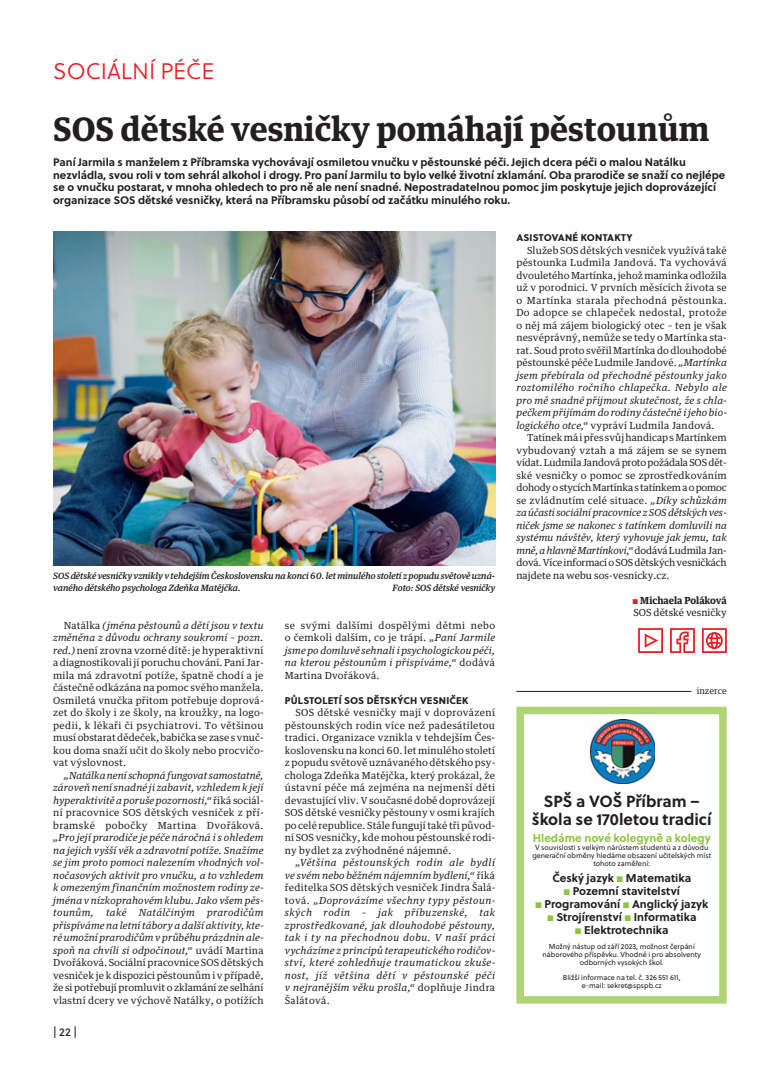
<style>
.page{position:relative;width:780px;height:1088px;background:#fff}
.page>*{position:absolute;margin:0;border:0;box-sizing:border-box;transform-origin:0 0}
.t1{font:700 32.5px "Guardian Text Egyp";color:#231f20}
.t2{font:22.5px "Soleil Lt";color:#ed1c24}
.t3{font:700 16.12px/18.5px "Soleil";color:#231f20;text-align:center}
.t4{font:700 11.25px/12.9px "Soleil";color:#231f20;text-align:center}
.t5{font:700 11.25px "Soleil";color:#8cc63f}
.t6{font:11.25px "Soleil Bk";color:#231f20}
.t7{font:700 11px/12.5px "Soleil";color:#231f20}
.t8{font:9.75px/12.5px "Guardian Text Egyp";letter-spacing:.01em;color:#231f20;text-align:justify}
.t9{font:italic 9.75px/12.5px "Guardian Text Egyp";letter-spacing:.02em;color:#231f20;text-align:justify}
.t10{font:9.75px "Soleil Xb";letter-spacing:.02em;color:#231f20}
.t11{font:italic 500 8.75px/12.5px "Guardian Text Egyp";color:#231f20}
.t12{font:8.75px "Guardian Text Egyp";color:#231f20}
.t13{font:7.25px/8px "Soleil";color:#231f20;text-align:center}
.s1{font-style:italic}
.s2{font-style:normal}
.s3{font-family:"Soleil Bk";font-size:9.62px;color:#ed1c24}
.s4{font-weight:700}
.s5{color:#8cc63f}
</style>
<div class="page">
<hr style="left:516px;top:691px;width:175px;height:1px;background:#231f20">
<div style="left:516px;top:707px;width:210px;height:296px;border:8px solid #aed476"></div>
<img style="left:590px;top:719px;width:64px;height:65px">
<img style="left:53px;top:232px;width:442px;height:334px">
<svg style="left:638px;top:628px;width:25px;height:25px"></svg>
<svg style="left:670px;top:628px;width:24px;height:25px"></svg>
<svg style="left:702px;top:628px;width:24px;height:25px"></svg>
<h2 class="t2" style="left:53px;top:58px;width:163px">SOCIÁLNÍ PÉČE</h2>
<h1 class="t1" style="left:53px;top:114px;width:658px">SOS dětské vesničky pomáhají pěstounům</h1>
<p class="t7" style="left:53px;top:157px;width:673px">Paní Jarmila s manželem z Příbramska vychovávají osmiletou vnučku v pěstounské péči. Jejich dcera péči o malou Natálku nezvládla, svou roli v tom sehrál alkohol i drogy. Pro paní Jarmilu to bylo velké životní zklamání. Oba prarodiče se snaží co nejlépe se o vnučku postarat, v mnoha ohledech to pro ně ale není snadné. Nepostradatelnou pomoc jim poskytuje jejich doprovázející organizace SOS dětské vesničky, která na Příbramsku působí od začátku minulého roku.</p>
<p class="t11" style="left:53px;top:570px;width:443px">SOS dětské vesničky vznikly v tehdejším Československu na konci 60. let minulého století z popudu světově uzná&shy;vaného dětského psychologa Zdeňka Matějčka.</p>
<p class="t11" style="left:392px;top:582px;width:104px">Foto: SOS dětské vesničky</p>
<p class="t8" style="left:53px;top:620px;width:212px;text-indent:11px">Natálka <span class="s1">(jména pěstounů a dětí jsou v textu změněna z důvodu ochrany soukromí – pozn. red.)</span> není zrovna vzorné dítě: je hyperaktivní a diagnostikovali jí poruchu chování. Paní Jar&shy;mila má zdravotní potíže, špatně chodí a je částečně odkázána na pomoc svého manžela.<br>Osmiletá vnučka přitom potřebuje doprová&shy;zet do školy i ze školy, na kroužky, na logo&shy;pedii, k lékaři či psychiatrovi. To většinou musí obstarat dědeček, babička se zase s vnuč&shy;kou doma snaží učit do školy nebo procvičo&shy;vat výslovnost.</p>
<p class="t9" style="left:53px;top:770px;width:212px;text-indent:11px">„Natálka není schopná fungovat samostatně, zároveň není snadné ji zabavit, vzhledem k její hyperaktivitě a poruše pozornosti,“ <span class="s2">říká sociál&shy;ní pracovnice SOS dětských vesniček z pří&shy;bramské pobočky Martina Dvořáková.</span></p>
<p class="t9" style="left:53px;top:832px;width:212px">„Pro její prarodiče je péče náročná i s ohledem na jejich vyšší věk a zdravotní potíže. Snažíme se jim proto pomoci nalezením vhodných vol&shy;nočasových aktivit pro vnučku, a to vzhledem k omezeným finančním možnostem rodiny ze - jména v nízkoprahovém klubu. Jako všem pěs&shy;tounům, také Natálčiným prarodičům přispíváme na letní tábory a další aktivity, kte&shy;ré umožní prarodičům v průběhu prázdnin ale&shy;spoň na chvíli si odpočinout,“ <span class="s2">uvádí Martina Dvořáková. Sociální pracovnice SOS dětských vesniček je k dispozici pěstounům i v případě, že si potřebují promluvit o zklamání ze selhání vlastní dcery ve výchově Natálky, o potížích</span></p>
<p class="t6" style="left:53px;top:1026px;width:25px">| 22 |</p>
<p class="t9" style="left:285px;top:620px;width:212px"><span class="s2">se svými dalšími dospělými dětmi nebo o čemkoli dalším, co je trápí.</span> „Paní Jarmile jsme po domluvě sehnali i psychologickou péči, na kterou pěstounům i přispíváme,“ <span class="s2">dodává Martina Dvořáková.</span></p>
<p class="t10" style="left:285px;top:696px;width:185px">PŮLSTOLETÍ SOS DĚTSKÝCH VESNIČEK</p>
<p class="t8" style="left:285px;top:707px;width:212px;text-indent:11px">SOS dětské vesničky mají v doprovázení pěstounských rodin více než padesátiletou tradici. Organizace vznikla v tehdejším Čes&shy;koslovensku na konci 60. let minulého století z popudu světově uznávaného dětského psy&shy;chologa Zdeňka Matějčka, který prokázal, že ústavní péče má zejména na nejmenší děti devastující vliv. V současné době doprovázejí SOS dětské vesničky pěstouny v osmi krajích po celé republice. Stále fungují také tři původ&shy;ní SOS vesničky, kde mohou pěstounské rodi&shy;ny bydlet za zvýhodněné nájemné.</p>
<p class="t9" style="left:285px;top:857px;width:212px;text-indent:11px">„Většina pěstounských rodin ale bydlí ve svém nebo běžném nájemním bydlení,“ <span class="s2">říká ředitelka SOS dětských vesniček Jindra Šalá&shy;tová.</span> „Doprovázíme všechny typy pěstoun&shy;ských rodin – jak příbuzenské, tak zprostředkované, jak dlouhodobé pěstouny, tak i ty na přechodnou dobu. V naší práci vycházíme z principů terapeutického rodičov&shy;ství, které zohledňuje traumatickou zkuše&shy;nost, jíž většina dětí v pěstounské péči v nejranějším věku prošla,“ <span class="s2">doplňuje Jindra Šalátová.</span></p>
<p class="t10" style="left:516px;top:234px;width:118px">ASISTOVANÉ KONTAKTY</p>
<p class="t8" style="left:516px;top:245px;width:212px;text-indent:11px">Služeb SOS dětských vesniček využívá také pěstounka Ludmila Jandová. Ta vychovává dvouletého Martínka, jehož maminka odložila už v porodnici. V prvních měsících života se o Martínka starala přechodná pěstounka.<br>Do adopce se chlapeček nedostal, protože o něj má zájem biologický otec – ten je však nesvéprávný, nemůže se tedy o Martínka sta&shy;rat. Soud proto svěřil Martínka do dlouhodobé pěstounské péče Ludmile Jandové. <span class="s1">„Martínka jsem přebírala od přechodné pěstounky jako roztomilého ročního chlapečka. Nebylo ale pro mě snadné přijmout skutečnost, že s chla&shy;pečkem přijímám do rodiny částečně i jeho bio&shy;logického otce,“</span> vypráví Ludmila Jandová.</p>
<p class="t8" style="left:516px;top:432px;width:212px;text-indent:11px">Tatínek má i přes svůj handicap s Martínkem vybudovaný vztah a má zájem se se synem vídat. Ludmila Jandová proto požádala SOS dět&shy;ské vesničky o pomoc se zprostředkováním dohody o stycích Martínka s tatínkem a o pomoc se zvládnutím celé situace. <span class="s1">„Díky schůzkám za účasti sociální pracovnice z SOS dětských ves&shy;niček jsme se nakonec s tatínkem domluvili na systému návštěv, který vyhovuje jak jemu, tak mně, a hlavně Martínkovi,“</span> dodává Ludmila Jan&shy;dová. Více informací o SOS dětských vesničkách najdete na webu sos-vesnicky.cz.</p>
<p class="t8" style="left:632px;top:595px;width:96px"><span class="s3">S</span> <span class="s4">Michaela Poláková<br></span>SOS dětské vesničky</p>
<p class="t12" style="left:696px;top:686px;width:32px">inzerce</p>
<h3 class="t3" style="left:532px;top:793px;width:181px">SPŠ a VOŠ Příbram – škola se 170letou tradicí</h3>
<p class="t5" style="left:533px;top:832px;width:179px">Hledáme nové kolegyně a kolegy</p>
<p class="t13" style="left:532px;top:844px;width:180px">V souvislosti s velkým nárůstem studentů a z důvodu generační obměny hledáme obsazení učitelských míst tohoto zaměření:</p>
<p class="t4" style="left:535px;top:872px;width:175px">Český jazyk <span class="s5">S</span> Matematika<br><span class="s5">S</span> Pozemní stavitelství<br><span class="s5">S</span> Programování <span class="s5">S</span> Anglický jazyk<br><span class="s5">S</span> Strojírenství <span class="s5">S</span> Informatika<br><span class="s5">S</span> Elektrotechnika</p>
<p class="t13" style="left:542px;top:943px;width:160px">Možný nástup od září 2023, možnost čerpání náborového příspěvku. Vhodné i pro absolventy odborných vysokých škol.</p>
<p class="t13" style="left:563px;top:974px;width:119px">Bližší informace na tel. č. 326 551 611, e-mail: sekret@spspb.cz</p>
</div>
